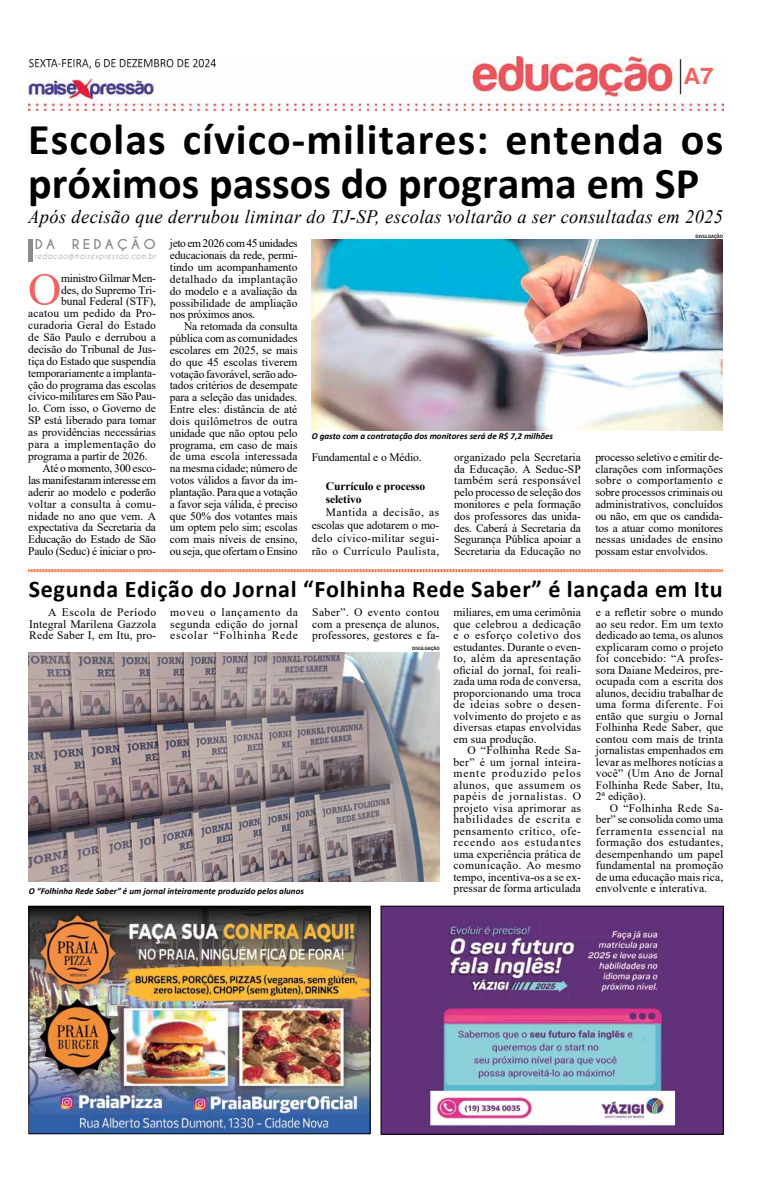
<style>
.page{position:relative;width:780px;height:1191px;background:#fff}
.page>*{position:absolute;margin:0;border:0;box-sizing:border-box;transform-origin:0 0}
.t1{font:46.2px "Times New Roman";color:#ef6460}
.t2{font:700 44px/44px "Calibri";letter-spacing:.025em;color:#000}
.t3{font:700 24px "Calibri";letter-spacing:.03em;color:#000}
.t4{font:24px "Harabara";color:#ef6460}
.t5{font:italic 19px "Times New Roman";letter-spacing:.02em;color:#000}
.t6{font:700 12.9px "Caviar Dreams";letter-spacing:.24em;color:#8b8b8b;scale:1.04 1}
.t7{font:11.5px/11.5px "Times New Roman";color:#000;text-align:justify}
.t8{font:11.5px "Times New Roman";letter-spacing:-.02em;color:#000}
.t9{font:11.5px "Times New Roman";letter-spacing:-.025em;color:#000}
.t10{font:700 11.5px/13.1px "Times New Roman";letter-spacing:-.01em;color:#000}
.t11{font:11.5px "Times New Roman";letter-spacing:.02em;color:#000}
.t12{font:11.5px "Times New Roman";letter-spacing:.03em;color:#000}
.t13{font:italic 700 9px "Calibri";color:#000}
.t14{font:italic 8.3px "Caviar Dreams";letter-spacing:.11em;color:#8b8b8b;scale:.83 1}
.t15{font:500 4.9px "Franklin Gothic";color:#000}
</style>
<div class="page">
<img style="left:29px;top:57px;width:694px;height:53px">
<img style="left:29px;top:59px;width:186px;height:9px">
<img style="left:312px;top:239px;width:411px;height:191px">
<hr style="left:28px;top:239px;width:4px;height:23px;background:#8b8b8b">
<img style="left:30px;top:907px;width:338px;height:225px">
<div style="left:28px;top:905px;width:342px;height:229px;border:1px solid #000"></div>
<img style="left:382px;top:907px;width:339px;height:225px">
<div style="left:380px;top:905px;width:343px;height:229px;border:1px solid #000"></div>
<svg style="left:28px;top:569px;width:694px;height:3px;background:#f3a080"></svg>
<img style="left:29px;top:652px;width:410px;height:229px">
<h3 class="t4" style="left:684px;top:63px;width:31px">A7</h3>
<h2 class="t2" style="left:28px;top:117px;width:696px">Escolas cívico-militares: entenda os próximos passos do programa em SP</h2>
<h3 class="t5" style="left:28px;top:204px;width:696px">Após decisão que derrubou liminar do TJ-SP, escolas voltarão a ser consultadas em 2025</h3>
<p class="t6" style="left:35px;top:237px;width:21px">DA</p>
<p class="t6" style="left:72px;top:237px;width:82px">REDAÇÃO</p>
<p class="t14" style="left:35px;top:251px;width:147px">redacao@maisexpressao.com.br</p>
<h1 class="t1" style="left:28px;top:257px;width:35px">O</h1>
<p class="t9" style="left:61px;top:270px;width:96px">ministro Gilmar Men-</p>
<p class="t7" style="left:61px;top:284px;width:96px">des, do Supremo Tri-</p>
<p class="t7" style="left:61px;top:295px;width:96px">bunal Federal (STF),</p>
<p class="t7" style="left:28px;top:307px;width:129px">acatou um pedido da Pro-</p>
<p class="t7" style="left:28px;top:319px;width:129px">curadoria Geral do Estado</p>
<p class="t7" style="left:28px;top:331px;width:129px">de São Paulo e derrubou a</p>
<p class="t7" style="left:28px;top:343px;width:129px">decisão do Tribunal de Jus-</p>
<p class="t7" style="left:28px;top:355px;width:129px">tiça do Estado que suspendia</p>
<p class="t7" style="left:28px;top:367px;width:129px">temporariamente a implanta-</p>
<p class="t7" style="left:28px;top:378px;width:129px">ção do programa das escolas</p>
<p class="t7" style="left:28px;top:390px;width:129px">cívico-militares em São Pau-</p>
<p class="t7" style="left:28px;top:402px;width:129px">lo. Com isso, o Governo de</p>
<p class="t7" style="left:28px;top:414px;width:129px">SP está liberado para tomar</p>
<p class="t7" style="left:28px;top:426px;width:129px">as providências necessárias</p>
<p class="t12" style="left:28px;top:436px;width:129px">para a implementação do</p>
<p class="t7" style="left:28px;top:450px;width:121px">programa a partir de 2026.</p>
<p class="t8" style="left:42px;top:460px;width:115px">Até o momento, 300 esco-</p>
<p class="t9" style="left:28px;top:472px;width:129px">las manifestaram interesse em</p>
<p class="t7" style="left:28px;top:486px;width:129px">aderir ao modelo e poderão</p>
<p class="t11" style="left:28px;top:496px;width:129px">voltar a consulta à comu-</p>
<p class="t7" style="left:28px;top:509px;width:129px">nidade no ano que vem. A</p>
<p class="t7" style="left:28px;top:521px;width:129px">expectativa da Secretaria da</p>
<p class="t8" style="left:28px;top:531px;width:129px">Educação do Estado de São</p>
<p class="t8" style="left:28px;top:543px;width:129px">Paulo (Seduc) é iniciar o pro-</p>
<p class="t7" style="left:170px;top:237px;width:129px;line-height:11.8px">jeto em 2026 com 45 unidades educacionais da rede, permi&shy;tindo um acompanhamento detalhado da implantação do modelo e a avaliação da possibilidade de ampliação nos próximos anos.</p>
<p class="t7" style="left:170px;top:320px;width:129px;line-height:11.8px;text-indent:14px">Na retomada da consulta pública com as comunidades escolares em 2025, se mais do que 45 escolas tiverem votação favorável, serão ado&shy;tados critérios de desempate para a seleção das unidades.<br>Entre eles: distância de até dois quilômetros de outra unidade que não optou pelo programa, em caso de mais de uma escola interessada na mesma cidade; número de votos válidos a favor da im&shy;plantação. Para que a votação a favor seja válida, é preciso que 50% dos votantes mais um optem pelo sim; escolas com mais níveis de ensino, ou seja, que ofertam o Ensino</p>
<p class="t15" style="left:695px;top:233px;width:29px">DIVULGAÇÃO</p>
<p class="t13" style="left:312px;top:429px;width:243px">O gasto com a contratação dos monitores será de R$ 7,2 milhões</p>
<p class="t7" style="left:312px;top:451px;width:112px">Fundamental e o Médio.</p>
<p class="t10" style="left:326px;top:479px;width:101px">Currículo e processo seletivo</p>
<p class="t7" style="left:312px;top:505px;width:129px;line-height:13.1px;text-indent:14px">Mantida a decisão, as escolas que adotarem o mo&shy;delo cívico-militar segui&shy;rão o Currículo Paulista,</p>
<p class="t7" style="left:454px;top:450px;width:128px;line-height:11.8px">organizado pela Secretaria da Educação. A Seduc-SP também será responsável pelo processo de seleção dos monitores e pela formação dos professores das unida&shy;des. Caberá à Secretaria da Segurança Pública apoiar a Secretaria da Educação no</p>
<p class="t7" style="left:595px;top:450px;width:129px;line-height:11.8px">processo seletivo e emitir de&shy;clarações com informações sobre o comportamento e sobre processos criminais ou administrativos, concluídos ou não, em que os candida&shy;tos a atuar como monitores nessas unidades de ensino possam estar envolvidos.</p>
<h3 class="t3" style="left:29px;top:572px;width:695px">Segunda Edição do Jornal “Folhinha Rede Saber” é lançada em Itu</h3>
<p class="t7" style="left:29px;top:606px;width:128px;text-indent:19px">A Escola de Período Integral Marilena Gazzola Rede Saber I, em Itu, pro-</p>
<p class="t7" style="left:453px;top:606px;width:129px">miliares, em uma cerimônia que celebrou a dedicação e o esforço coletivo dos estudantes. Durante o even&shy;to, além da apresentação oficial do jornal, foi reali&shy;zada uma roda de conversa, proporcionando uma troca de ideias sobre o desen&shy;volvimento do projeto e as diversas etapas envolvidas em sua produção.</p>
<p class="t7" style="left:453px;top:744px;width:129px;text-indent:14px">O “Folhinha Rede Sa&shy;ber” é um jornal inteira&shy;mente produzido pelos alunos, que assumem os papéis de jornalistas. O projeto visa aprimorar as habilidades de escrita e pensamento crítico, ofe&shy;recendo aos estudantes uma experiência prática de comunicação. Ao mesmo tempo, incentiva-os a se ex&shy;pressar de forma articulada</p>
<p class="t7" style="left:595px;top:606px;width:129px">e a refletir sobre o mundo ao seu redor. Em um texto dedicado ao tema, os alunos explicaram como o projeto foi concebido: “A profes&shy;sora Daiane Medeiros, pre&shy;ocupada com a escrita dos alunos, decidiu trabalhar de uma forma diferente. Foi então que surgiu o Jornal Folhinha Rede Saber, que contou com mais de trinta jornalistas empenhados em levar as melhores notícias a você” (Um Ano de Jornal Folhinha Rede Saber, Itu, 2ª edição).</p>
<p class="t7" style="left:595px;top:802px;width:129px;text-indent:14px">O “Folhinha Rede Sa&shy;ber” se consolida como uma ferramenta essencial na formação dos estudantes, desempenhando um papel fundamental na promoção de uma educação mais rica,</p>
<p class="t7" style="left:170px;top:606px;width:129px">moveu o lançamento da segunda edição do jornal escolar “Folhinha Rede</p>
<p class="t7" style="left:312px;top:606px;width:129px">Saber”. O evento contou com a presença de alunos, professores, gestores e fa-</p>
<p class="t15" style="left:412px;top:645px;width:29px">DIVULGAÇÃO</p>
<p class="t13" style="left:29px;top:884px;width:277px">O “Folhinha Rede Saber” é um jornal inteiramente produzido pelos alunos</p>
<p class="t7" style="left:595px;top:882px;width:113px">envolvente e interativa.</p>
</div>
